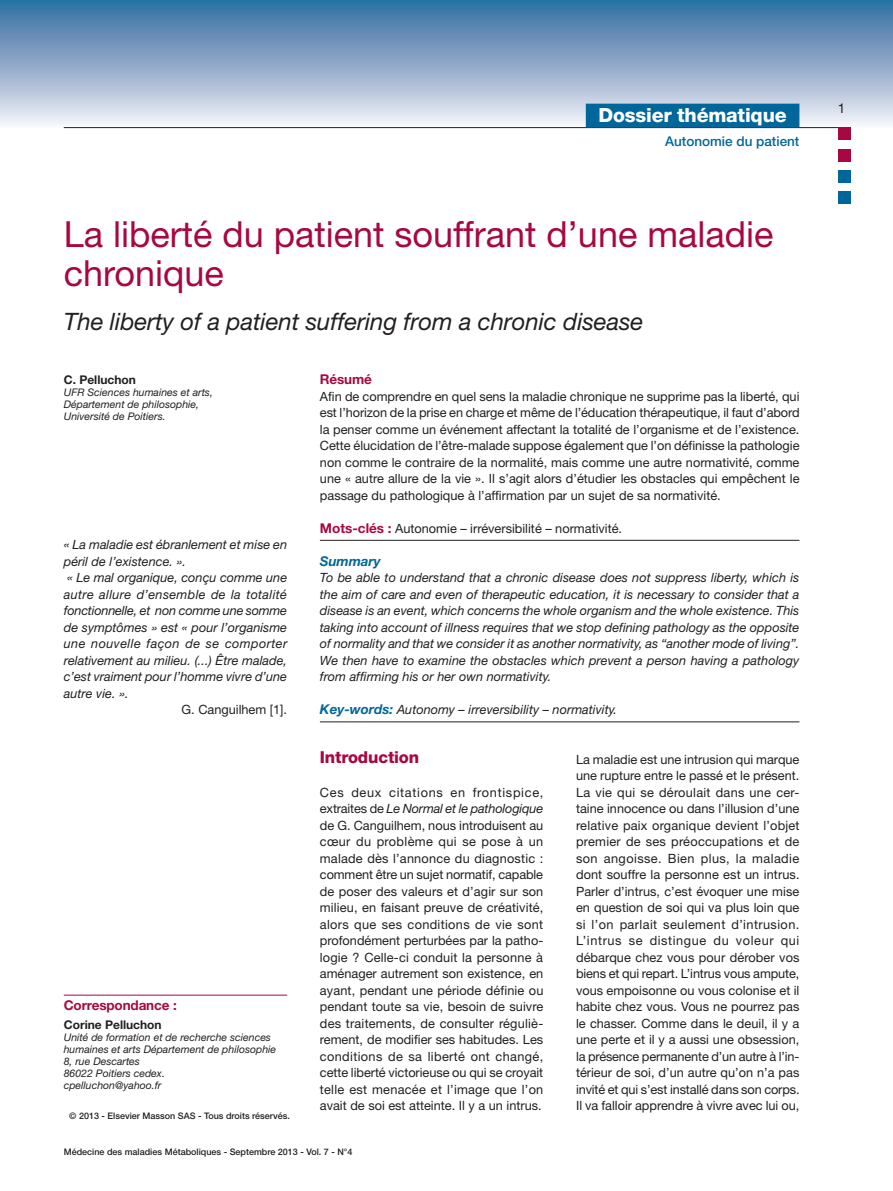
<style>
.page{position:relative;width:893px;height:1191px;background:#fff}
.page>*{position:absolute;margin:0;border:0;box-sizing:border-box;transform-origin:0 0}
.t1{font:36px/39px "Helvetica Neue LT Std";color:#a70841}
.t2{font:italic 24px "Helvetica Neue LT Std";letter-spacing:-.005em;color:#231f20}
.t3{font:800 19.5px "Helvetica Neue LT Std";letter-spacing:-.01em;color:#fff}
.t4{font:800 16.5px "Helvetica Neue LT Std";letter-spacing:-.01em;color:#a70841}
.t5{font:700 13.5px "Helvetica Neue LT Std";letter-spacing:-.01em;color:#a70841}
.t6{font:500 13.5px "Helvetica Neue LT Std";color:#01669a}
.t7{font:italic 700 13.5px "Helvetica Neue LT Std";letter-spacing:-.01em;color:#01669a}
.t8{font:13.5px "Helvetica Neue LT Std";color:#231f20}
.t9{font:12.75px/16.5px "Helvetica Neue LT Std";color:#231f20;text-align:justify}
.t10{font:italic 12.75px/16.5px "Helvetica Neue LT Std";color:#231f20;text-align:justify}
.t11{font:700 12px "Helvetica Neue LT Std";color:#231f20}
.t12{font:italic 10.5px/12px "Helvetica Neue LT Std";color:#231f20}
.t13{font:500 9px "Helvetica Neue LT Std";color:#231f20}
.s1{font-weight:700;font-size:13.5px;color:#a70841}
.s2{font-weight:700;font-size:13.5px;color:#01669a}
.s3{font-style:italic}
</style>
<div class="page">
<div style="left:0;top:0;width:893px;height:128px;background:linear-gradient(to bottom,#2e6a9f,#f3eff6)"></div>
<hr style="left:64px;top:127px;width:786px;height:1px;background:#231f20">
<div style="left:586px;top:104px;width:213px;height:23px;background:#01669a"></div>
<div style="left:838px;top:191px;width:12px;height:13px;background:#01669a"></div>
<div style="left:838px;top:149px;width:12px;height:12px;background:#a70841"></div>
<div style="left:838px;top:128px;width:12px;height:12px;background:#a70841"></div>
<div style="left:838px;top:170px;width:12px;height:13px;background:#01669a"></div>
<hr style="left:64px;top:994px;width:223px;height:1px;background:#a70841">
<hr style="left:320px;top:540px;width:479px;height:1px;background:#231f20">
<hr style="left:320px;top:721px;width:479px;height:1px;background:#231f20">
<h3 class="t3" style="left:599px;top:104px;width:190px">Dossier thématique</h3>
<p class="t6" style="left:665px;top:133px;width:136px">Autonomie du patient</p>
<h1 class="t1" style="left:64px;top:214px;width:711px">La liberté du patient souffrant d’une maladie chronique</h1>
<h2 class="t2" style="left:64px;top:307px;width:581px">The liberty of a patient suffering from a chronic disease</h2>
<p class="t11" style="left:64px;top:372px;width:74px">C. Pelluchon</p>
<p class="t12" style="left:64px;top:386px;width:151px">UFR Sciences humaines et arts,<br>Département de philosophie,<br>Université de Poitiers.</p>
<p class="t10" style="left:64px;top:536px;width:225px;text-align:left">« La maladie est ébranlement et mise en péril de l’existence. ».<br>« Le mal organique, conçu comme une autre allure d’ensemble de la totalité fonctionnelle, et non comme une somme de symptômes » est « pour l’organisme une nouvelle façon de se comporter relativement au milieu. (...) Être malade, c’est vraiment pour l’homme vivre d’une autre vie. ».</p>
<p class="t9" style="left:182px;top:701px;width:107px">G. Canguilhem [1].</p>
<p class="t5" style="left:64px;top:997px;width:114px">Correspondance :</p>
<p class="t11" style="left:64px;top:1017px;width:99px">Corine Pelluchon</p>
<p class="t12" style="left:64px;top:1030px;width:214px">Unité de formation et de recherche sciences humaines et arts Département de philosophie<br>8, rue Descartes<br>86022 Poitiers cedex.<br>cpelluchon@yahoo.fr</p>
<p class="t13" style="left:69px;top:1110px;width:222px">© 2013 - Elsevier Masson SAS - Tous droits réservés.</p>
<p class="t5" style="left:320px;top:371px;width:54px">Résumé</p>
<p class="t9" style="left:320px;top:388px;width:481px">Afin de comprendre en quel sens la maladie chronique ne supprime pas la liberté, qui est l’horizon de la prise en charge et même de l’éducation thérapeutique, il faut d’abord la penser comme un événement affectant la totalité de l’organisme et de l’existence.<br>Cette élucidation de l’être-malade suppose également que l’on définisse la pathologie non comme le contraire de la normalité, mais comme une autre normativité, comme une « autre allure de la vie ». Il s’agit alors d’étudier les obstacles qui empêchent le passage du pathologique à l’affirmation par un sujet de sa normativité.</p>
<p class="t9" style="left:320px;top:520px;width:304px"><span class="s1">Mots-clés :</span> Autonomie – irréversibilité – normativité.</p>
<p class="t7" style="left:320px;top:552px;width:62px">Summary</p>
<p class="t10" style="left:320px;top:569px;width:481px">To be able to understand that a chronic disease does not suppress liberty, which is the aim of care and even of therapeutic education, it is necessary to consider that a disease is an event, which concerns the whole organism and the whole existence. This taking into account of illness requires that we stop defining pathology as the opposite of normality and that we consider it as another normativity, as “another mode of living”.<br>We then have to examine the obstacles which prevent a person having a pathology from affirming his or her own normativity.</p>
<p class="t10" style="left:320px;top:701px;width:299px"><span class="s2">Key-words:</span> Autonomy – irreversibility – normativity.</p>
<p class="t4" style="left:320px;top:747px;width:101px">Introduction</p>
<p class="t9" style="left:320px;top:784px;width:225px">Ces deux citations en frontispice, extraites de <span class="s3">Le Normal et le pathologique </span>de G. Canguilhem, nous introduisent au cœur du problème qui se pose à un malade dès l’annonce du diagnostic : comment être un sujet normatif, capable de poser des valeurs et d’agir sur son milieu, en faisant preuve de créativité, alors que ses conditions de vie sont profondément perturbées par la patho&shy;logie ? Celle-ci conduit la personne à aménager autrement son existence, en ayant, pendant une période définie ou pendant toute sa vie, besoin de suivre des traitements, de consulter réguliè&shy;rement, de modifier ses habitudes. Les conditions de sa liberté ont changé, cette liberté victorieuse ou qui se croyait telle est menacée et l’image que l’on avait de soi est atteinte. Il y a un intrus.</p>
<p class="t9" style="left:576px;top:751px;width:225px">La maladie est une intrusion qui marque une rupture entre le passé et le présent.<br>La vie qui se déroulait dans une cer&shy;taine innocence ou dans l’illusion d’une relative paix organique devient l’objet premier de ses préoccupations et de son angoisse. Bien plus, la maladie dont souffre la personne est un intrus.<br>Parler d’intrus, c’est évoquer une mise en question de soi qui va plus loin que si l’on parlait seulement d’intrusion.<br>L’intrus se distingue du voleur qui débarque chez vous pour dérober vos biens et qui repart. L’intrus vous ampute, vous empoisonne ou vous colonise et il habite chez vous. Vous ne pourrez pas le chasser. Comme dans le deuil, il y a une perte et il y a aussi une obsession, la présence permanente d’un autre à l’in&shy;térieur de soi, d’un autre qu’on n’a pas invité et qui s’est installé dans son corps.<br>Il va falloir apprendre à vivre avec lui ou,</p>
<p class="t13" style="left:64px;top:1146px;width:290px">Médecine des maladies Métaboliques - Septembre 2013 - Vol. 7 - N°4</p>
<p class="t8" style="left:838px;top:100px;width:9px">1</p>
</div>
